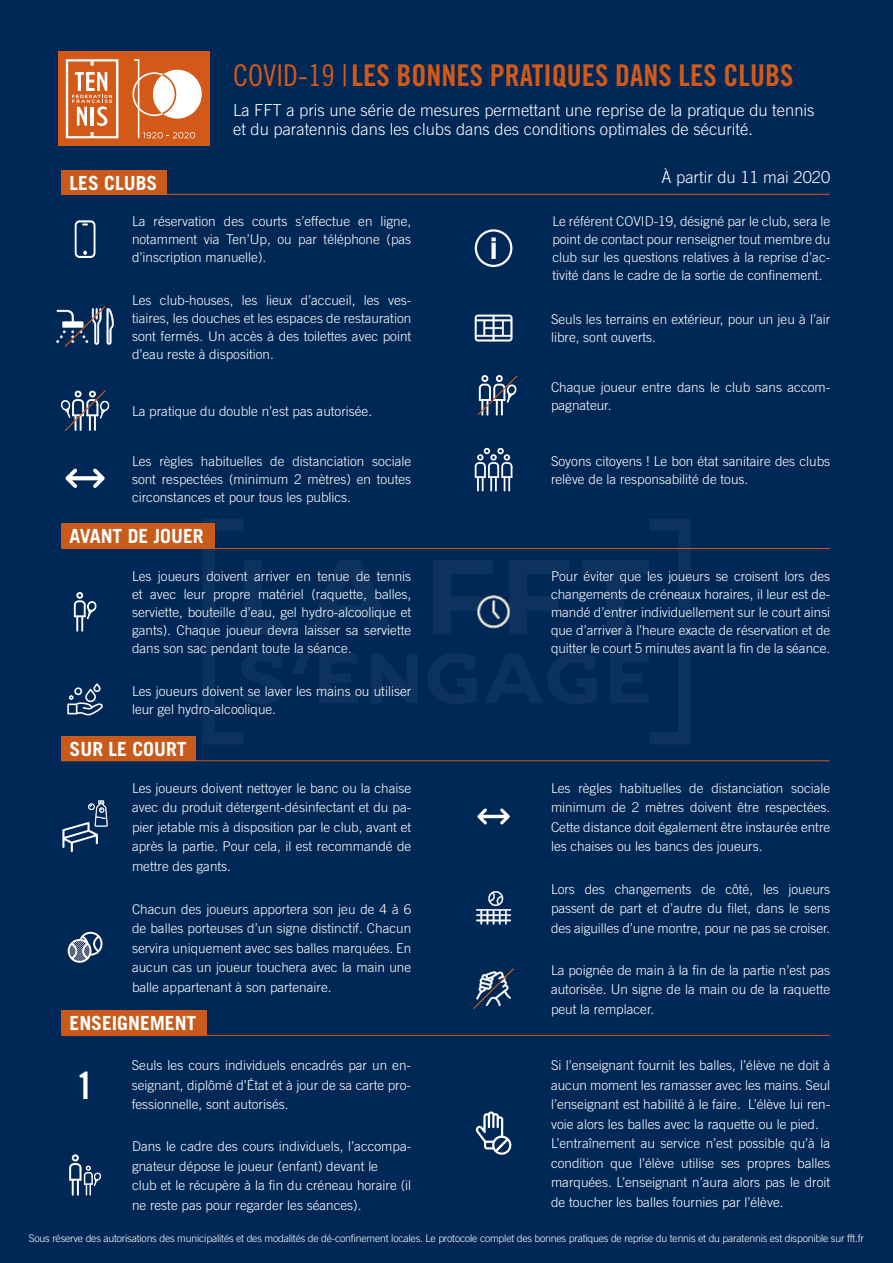
<style>
.page{position:relative;width:893px;height:1263px;background:#002856}
.page>*{position:absolute;margin:0;border:0;box-sizing:border-box;transform-origin:0 0}
.t1{font:37.5px "Trade Gothic Bold Cond Twenty";color:#fff}
.t2{font:30px "Trade Gothic Bold Cond Twenty";color:#d35918}
.t3{font:700 19.5px "Trade Gothic";color:#fff}
.t4{font:300 16.5px/19.5px "Trade Gothic";color:#fff}
.t5{font:300 13.5px/19.5px "Trade Gothic";color:#fff;text-align:justify}
.t6{font:300 10.5px "Trade Gothic";letter-spacing:-.02em;color:#fff}
.s1{font-family:"Trade Gothic Cond Eighteen"}
</style>
<div class="page">
<div style="left:58px;top:51px;width:152px;height:95px;background:#d35918"></div>
<svg style="left:66px;top:59px;width:52px;height:79px"></svg>
<svg style="left:132px;top:59px;width:70px;height:79px"></svg>
<svg style="left:202px;top:519px;width:215px;height:225px"></svg>
<svg style="left:67px;top:683px;width:36px;height:32px"></svg>
<div style="left:61px;top:170px;width:106px;height:24px;background:#c85b1b"></div>
<div style="left:61px;top:524px;width:154px;height:24px;background:#c85b1b"></div>
<div style="left:61px;top:736px;width:135px;height:25px;background:#c85b1b"></div>
<div style="left:61px;top:1011px;width:146px;height:24px;background:#c85b1b"></div>
<svg style="left:75px;top:220px;width:20px;height:38px"></svg>
<svg style="left:74px;top:592px;width:23px;height:40px"></svg>
<svg style="left:428px;top:519px;width:262px;height:225px"></svg>
<svg style="left:65px;top:468px;width:40px;height:20px"></svg>
<svg style="left:475px;top:1111px;width:37px;height:44px"></svg>
<hr style="left:61px;top:194px;width:769px;height:1px;background:#d35918">
<hr style="left:61px;top:548px;width:769px;height:1px;background:#d35918">
<hr style="left:61px;top:760px;width:769px;height:1px;background:#d35918">
<hr style="left:61px;top:1035px;width:769px;height:1px;background:#d35918">
<svg style="left:68px;top:932px;width:35px;height:31px"></svg>
<svg style="left:62px;top:800px;width:46px;height:52px"></svg>
<svg style="left:473px;top:968px;width:41px;height:41px"></svg>
<svg style="left:475px;top:315px;width:37px;height:26px"></svg>
<svg style="left:56px;top:306px;width:58px;height:41px"></svg>
<svg style="left:61px;top:390px;width:49px;height:42px"></svg>
<svg style="left:69px;top:1154px;width:32px;height:42px"></svg>
<svg style="left:476px;top:891px;width:35px;height:33px"></svg>
<svg style="left:475px;top:448px;width:37px;height:43px"></svg>
<svg style="left:477px;top:808px;width:33px;height:17px"></svg>
<div style="left:475px;top:229px;width:37px;height:38px;border:2px solid #fff;border-radius:50%"></div>
<hr style="left:492px;top:243px;width:3px;height:16px;background:#fff">
<svg style="left:477px;top:375px;width:41px;height:41px"></svg>
<p class="t3" style="left:70px;top:171px;width:89px">LES CLUBS</p>
<p class="t2" style="left:233px;top:57px;width:562px"><span class="s1">COVID-19 |</span>LES BONNES PRATIQUES DANS LES CLUBS</p>
<p class="t4" style="left:233px;top:100px;width:583px">La FFT a pris une série de mesures permettant une reprise de la pratique du tennis et du paratennis dans les clubs dans des conditions optimales de sécurité.</p>
<p class="t4" style="left:661px;top:167px;width:170px">À partir du 11 mai 2020</p>
<p class="t5" style="left:132px;top:212px;width:281px;line-height:18px">La réservation des courts s’effectue en ligne, notamment via Ten’Up, ou par téléphone (pas d’inscription manuelle).</p>
<p class="t5" style="left:132px;top:291px;width:281px;line-height:18px">Les club-houses, les lieux d’accueil, les ves&shy;tiaires, les douches et les espaces de restauration sont fermés. Un accès à des toilettes avec point d’eau reste à disposition.</p>
<p class="t5" style="left:132px;top:401px;width:242px">La pratique du double n’est pas autorisée.</p>
<p class="t5" style="left:132px;top:452px;width:281px;line-height:18px">Les règles habituelles de distanciation sociale sont respectées (minimum 2 mètres) en toutes circonstances et pour tous les publics.</p>
<p class="t3" style="left:70px;top:524px;width:136px">AVANT DE JOUER</p>
<p class="t5" style="left:552px;top:212px;width:279px;line-height:18px">Le référent COVID-19, désigné par le club, sera le point de contact pour renseigner tout membre du club sur les questions relatives à la reprise d’ac&shy;tivité dans le cadre de la sortie de confinement.</p>
<p class="t5" style="left:551px;top:310px;width:281px;line-height:18px">Seuls les terrains en extérieur, pour un jeu à l’air libre, sont ouverts.</p>
<p class="t5" style="left:551px;top:378px;width:281px;line-height:18px">Chaque joueur entre dans le club sans accom&shy;pagnateur.</p>
<p class="t5" style="left:551px;top:452px;width:281px;line-height:18px">Soyons citoyens ! Le bon état sanitaire des clubs relève de la responsabilité de tous.</p>
<p class="t5" style="left:132px;top:567px;width:281px;line-height:18px">Les joueurs doivent arriver en tenue de tennis et avec leur propre matériel (raquette, balles, serviette, bouteille d’eau, gel hydro-alcoolique et gants). Chaque joueur devra laisser sa serviette dans son sac pendant toute la séance.</p>
<p class="t5" style="left:551px;top:567px;width:281px;line-height:18px">Pour éviter que les joueurs se croisent lors des changements de créneaux horaires, il leur est de&shy;mandé d’entrer individuellement sur le court ainsi que d’arriver à l’heure exacte de réservation et de quitter le court 5 minutes avant la fin de la séance.</p>
<p class="t5" style="left:132px;top:682px;width:281px;line-height:18px">Les joueurs doivent se laver les mains ou utiliser leur gel hydro-alcoolique.</p>
<p class="t3" style="left:70px;top:737px;width:119px">SUR LE COURT</p>
<p class="t5" style="left:132px;top:778px;width:281px">Les joueurs doivent nettoyer le banc ou la chaise avec du produit détergent-désinfectant et du pa&shy;pier jetable mis à disposition par le club, avant et après la partie. Pour cela, il est recommandé de mettre des gants.</p>
<p class="t5" style="left:132px;top:899px;width:281px">Chacun des joueurs apportera son jeu de 4 à 6 de balles porteuses d’un signe distinctif. Chacun servira uniquement avec ses balles marquées. En aucun cas un joueur touchera avec la main une balle appartenant à son partenaire.</p>
<p class="t3" style="left:70px;top:1011px;width:128px">ENSEIGNEMENT</p>
<p class="t1" style="left:77px;top:1062px;width:18px">1</p>
<p class="t5" style="left:132px;top:1055px;width:281px">Seuls les cours individuels encadrés par un en&shy;seignant, diplômé d’État et à jour de sa carte pro&shy;fessionnelle, sont autorisés.</p>
<p class="t5" style="left:132px;top:1136px;width:280px">Dans le cadre des cours individuels, l’accompa&shy;gnateur dépose le joueur (enfant) devant le</p>
<p class="t5" style="left:132px;top:1175px;width:281px">club et le récupère à la fin du créneau horaire (il ne reste pas pour regarder les séances).</p>
<p class="t5" style="left:551px;top:778px;width:281px">Les règles habituelles de distanciation sociale minimum de 2 mètres doivent être respectées.<br>Cette distance doit également être instaurée entre les chaises ou les bancs des joueurs.</p>
<p class="t5" style="left:551px;top:879px;width:281px">Lors des changements de côté, les joueurs passent de part et d’autre du filet, dans le sens des aiguilles d’une montre, pour ne pas se croiser.</p>
<p class="t5" style="left:551px;top:960px;width:281px">La poignée de main à la fin de la partie n’est pas autorisée. Un signe de la main ou de la raquette peut la remplacer.</p>
<p class="t5" style="left:551px;top:1055px;width:281px">Si l’enseignant fournit les balles, l’élève ne doit à aucun moment les ramasser avec les mains. Seul l’enseignant est habilité à le faire. L’élève lui ren&shy;voie alors les balles avec la raquette ou le pied.</p>
<p class="t5" style="left:551px;top:1133px;width:281px">L’entraînement au service n’est possible qu’à la condition que l’élève utilise ses propres balles marquées. L’enseignant n’aura alors pas le droit de toucher les balles fournies par l’élève.</p>
<p class="t6" style="left:29px;top:1231px;width:837px">Sous réserve des autorisations des municipalités et des modalités de dé-confinement locales. Le protocole complet des bonnes pratiques de reprise du tennis et du paratennis est disponible sur fft.fr</p>
</div>
